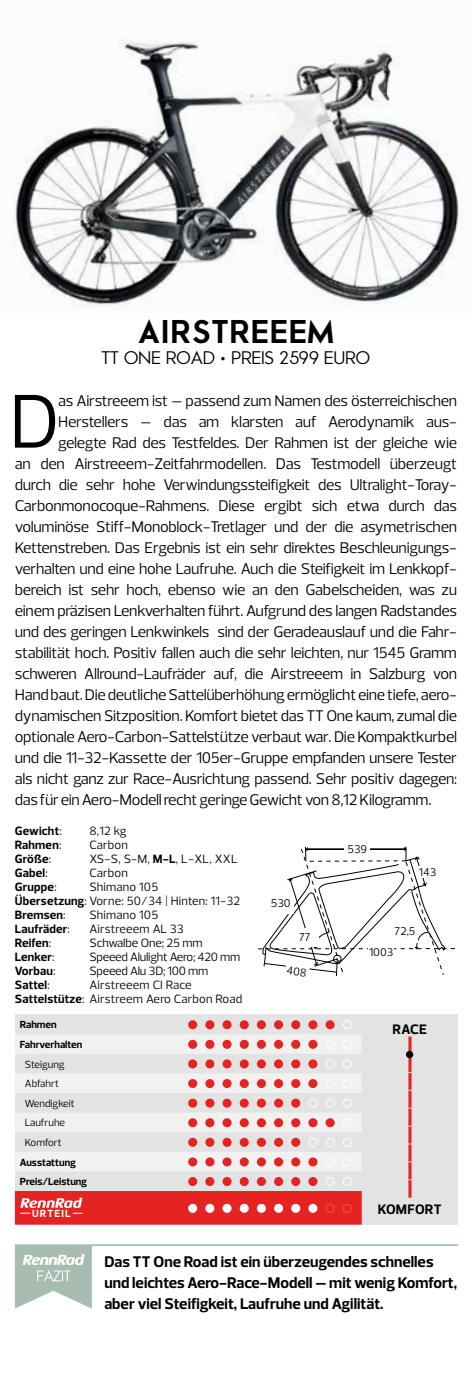
<style>
.page{position:relative;width:472px;height:1389px;background:#fff}
.page>*{position:absolute;margin:0;border:0;box-sizing:border-box;transform-origin:0 0}
.t1{font:77.52px "Prelo";color:#000}
.t2{font:800 31.5px "Aramis";letter-spacing:.06em;color:#000}
.t3{font:17.5px "Aramis";letter-spacing:.02em;color:#000}
.t4{font:15.75px "Prelo";letter-spacing:-.02em;color:#000}
.t5{font:700 15.75px/21px "Prelo";color:#000}
.t6{font:700 14px "Prelo";letter-spacing:.015em;color:#000}
.t7{font:12.25px/14px "Prelo";letter-spacing:.015em;color:#000}
.t8{font:700 12.25px "Prelo";letter-spacing:.015em;color:#000}
.t9{font:12.25px "Prelo";letter-spacing:-.02em;color:#000}
.t10{font:12.25px "Prelo";letter-spacing:-.01em;color:#000}
.t11{font:11.55px "Prelo";color:#000}
.t12{font:700 10.5px/19.6px "Prelo";color:#000}
.t13{font:10.5px/19.6px "Prelo";color:#000}
.t14{font:700 10.5px "Prelo";letter-spacing:.11em;color:#fff}
.s1{font-weight:400}
.s2{font-weight:700}
</style>
<div class="page">
<div style="left:15px;top:1015px;width:441px;height:210px;background:#e3e3e3"></div>
<img style="left:14px;top:39px;width:445px;height:269px">
<svg style="left:15px;top:1035px;width:346px;height:136px;fill:#f1f1f1"></svg>
<svg style="left:343px;top:1020px;width:8px;height:9px"></svg>
<svg style="left:188px;top:1020px;width:146px;height:9px"></svg>
<svg style="left:325px;top:1040px;width:26px;height:9px"></svg>
<svg style="left:188px;top:1040px;width:129px;height:9px"></svg>
<svg style="left:325px;top:1059px;width:26px;height:9px"></svg>
<svg style="left:188px;top:1059px;width:129px;height:9px"></svg>
<svg style="left:325px;top:1079px;width:26px;height:9px"></svg>
<svg style="left:188px;top:1079px;width:129px;height:9px"></svg>
<svg style="left:308px;top:1099px;width:43px;height:9px"></svg>
<svg style="left:188px;top:1099px;width:112px;height:9px"></svg>
<svg style="left:342px;top:1118px;width:9px;height:9px"></svg>
<svg style="left:188px;top:1118px;width:146px;height:9px"></svg>
<svg style="left:308px;top:1138px;width:43px;height:9px"></svg>
<svg style="left:188px;top:1138px;width:112px;height:9px"></svg>
<svg style="left:325px;top:1157px;width:26px;height:9px"></svg>
<svg style="left:188px;top:1157px;width:129px;height:9px"></svg>
<svg style="left:15px;top:1177px;width:346px;height:48px"></svg>
<hr style="left:91px;top:1244px;width:366px;height:2px;background:#a8bcb2">
<svg style="left:15px;top:1244px;width:78px;height:65px"></svg>
<hr style="left:408px;top:1037px;width:3px;height:17px;background:#e52321">
<hr style="left:408px;top:1054px;width:3px;height:18px;background:#e52321">
<hr style="left:408px;top:1072px;width:3px;height:18px;background:#e52321">
<hr style="left:408px;top:1090px;width:3px;height:18px;background:#e52321">
<hr style="left:408px;top:1108px;width:3px;height:18px;background:#e52321">
<hr style="left:408px;top:1126px;width:3px;height:18px;background:#e52321">
<hr style="left:408px;top:1144px;width:3px;height:18px;background:#e52321">
<hr style="left:408px;top:1162px;width:3px;height:18px;background:#e52321">
<hr style="left:408px;top:1180px;width:3px;height:18px;background:#e52321">
<div style="left:405px;top:1051px;width:8px;height:7px;background:#000;border-radius:50%"></div>
<svg style="left:258px;top:846px;width:196px;height:131px"></svg>
<h2 class="t2" style="left:139px;top:308px;width:195px">AIRSTREEEM</h2>
<p class="t3" style="left:102px;top:345px;width:269px">TT ONE ROAD • PREIS 2599 EURO</p>
<h1 class="t1" style="left:9px;top:374px;width:52px">D</h1>
<p class="t4" style="left:58px;top:391px;width:400px">as Airstreeem ist – passend zum Namen des österreichischen</p>
<p class="t4" style="left:58px;top:412px;width:400px">Herstellers – das am klarsten auf Aerodynamik aus-</p>
<p class="t4" style="left:58px;top:433px;width:400px">gelegte Rad des Testfeldes. Der Rahmen ist der gleiche wie</p>
<p class="t4" style="left:15px;top:454px;width:443px">an den Airstreeem-Zeitfahrmodellen. Das Testmodell überzeugt</p>
<p class="t4" style="left:15px;top:475px;width:443px">durch die sehr hohe Verwindungssteifigkeit des Ultralight-Toray-</p>
<p class="t4" style="left:15px;top:496px;width:443px">Carbonmonocoque-Rahmens. Diese ergibt sich etwa durch das</p>
<p class="t4" style="left:15px;top:517px;width:443px">voluminöse Stiff-Monoblock-Tretlager und der die asymetrischen</p>
<p class="t4" style="left:15px;top:538px;width:443px">Kettenstreben. Das Ergebnis ist ein sehr direktes Beschleunigungs-</p>
<p class="t4" style="left:15px;top:559px;width:443px">verhalten und eine hohe Laufruhe. Auch die Steifigkeit im Lenkkopf-</p>
<p class="t4" style="left:15px;top:580px;width:443px">bereich ist sehr hoch, ebenso wie an den Gabelscheiden, was zu</p>
<p class="t4" style="left:15px;top:601px;width:443px">einem präzisen Lenkverhalten führt. Aufgrund des langen Radstandes</p>
<p class="t4" style="left:15px;top:622px;width:443px">und des geringen Lenkwinkels sind der Geradeauslauf und die Fahr-</p>
<p class="t4" style="left:15px;top:643px;width:443px">stabilität hoch. Positiv fallen auch die sehr leichten, nur 1545 Gramm</p>
<p class="t4" style="left:15px;top:664px;width:443px">schweren Allround-Laufräder auf, die Airstreeem in Salzburg von</p>
<p class="t4" style="left:15px;top:685px;width:443px">Hand baut. Die deutliche Sattelüberhöhung ermöglicht eine tiefe, aero-</p>
<p class="t4" style="left:15px;top:706px;width:443px">dynamischen Sitzposition. Komfort bietet das TT One kaum, zumal die</p>
<p class="t4" style="left:15px;top:727px;width:443px">optionale Aero-Carbon-Sattelstütze verbaut war. Die Kompaktkurbel</p>
<p class="t4" style="left:15px;top:748px;width:443px">und die 11-32-Kassette der 105er-Gruppe empfanden unsere Tester</p>
<p class="t4" style="left:15px;top:769px;width:443px">als nicht ganz zur Race-Ausrichtung passend. Sehr positiv dagegen:</p>
<p class="t4" style="left:15px;top:790px;width:417px">das für ein Aero-Modell recht geringe Gewicht von 8,12 Kilogramm.</p>
<p class="t11" style="left:347px;top:842px;width:21px">539</p>
<p class="t8" style="left:15px;top:823px;width:48px">Gewicht<span class="s1">:</span></p>
<p class="t7" style="left:89px;top:824px;width:39px">8,12 kg</p>
<p class="t8" style="left:15px;top:837px;width:48px">Rahmen<span class="s1">:</span></p>
<p class="t7" style="left:89px;top:838px;width:40px">Carbon</p>
<p class="t8" style="left:15px;top:851px;width:38px">Größe<span class="s1">:</span></p>
<p class="t7" style="left:89px;top:852px;width:149px">XS-S, S-M, <span class="s2">M-L</span>, L-XL, XXL</p>
<p class="t8" style="left:15px;top:865px;width:34px">Gabel<span class="s1">:</span></p>
<p class="t7" style="left:89px;top:866px;width:40px">Carbon</p>
<p class="t8" style="left:15px;top:879px;width:43px">Gruppe<span class="s1">:</span></p>
<p class="t11" style="left:418px;top:865px;width:19px">143</p>
<p class="t7" style="left:15px;top:880px;width:227px;text-indent:74px">Shimano 105<br><span class="s2">Übersetzung</span>: Vorne: 50/34 | Hinten: 11-32<br><span class="s2">Bremsen</span>:</p>
<p class="t11" style="left:270px;top:896px;width:21px">530</p>
<p class="t7" style="left:89px;top:908px;width:70px">Shimano 105</p>
<p class="t8" style="left:15px;top:921px;width:56px">Laufräder<span class="s1">:</span></p>
<p class="t7" style="left:89px;top:922px;width:96px">Airstreeem AL 33</p>
<p class="t8" style="left:15px;top:935px;width:38px">Reifen<span class="s1">:</span></p>
<p class="t10" style="left:89px;top:935px;width:115px">Schwalbe One; 25 mm</p>
<p class="t8" style="left:15px;top:949px;width:41px">Lenker<span class="s1">:</span></p>
<p class="t9" style="left:89px;top:949px;width:152px">Speeed Alulight Aero; 420 mm</p>
<p class="t8" style="left:15px;top:963px;width:42px">Vorbau<span class="s1">:</span></p>
<p class="t9" style="left:89px;top:963px;width:120px">Speeed Alu 3D; 100 mm</p>
<p class="t8" style="left:15px;top:977px;width:36px">Sattel<span class="s1">:</span></p>
<p class="t7" style="left:15px;top:978px;width:229px;text-indent:74px">Airstreeem CI Race<br><span class="s2">Sattelstütze</span>: Airstreem Aero Carbon Road</p>
<p class="t12" style="left:20px;top:1015px;width:64px">Rahmen<br>Fahrverhalten</p>
<p class="t13" style="left:25px;top:1054px;width:51px">Steigung<br>Abfahrt<br>Wendigkeit<br>Laufruhe<br>Komfort</p>
<p class="t12" style="left:20px;top:1152px;width:69px">Ausstattung<br>Preis/Leistung</p>
<p class="t14" style="left:32px;top:1207px;width:40px">URTEIL</p>
<p class="t11" style="left:299px;top:930px;width:13px">77</p>
<p class="t11" style="left:394px;top:924px;width:22px">72,5</p>
<p class="t11" style="left:369px;top:945px;width:26px">1003</p>
<p class="t6" style="left:392px;top:1020px;width:36px">RACE</p>
<p class="t6" style="left:377px;top:1201px;width:65px">KOMFORT</p>
<p class="t5" style="left:104px;top:1251px;width:354px">Das TT One Road ist ein überzeugendes schnelles und leichtes Aero-Race-Modell – mit wenig Komfort, aber viel Steifigkeit, Laufruhe und Agilität.</p>
</div>
